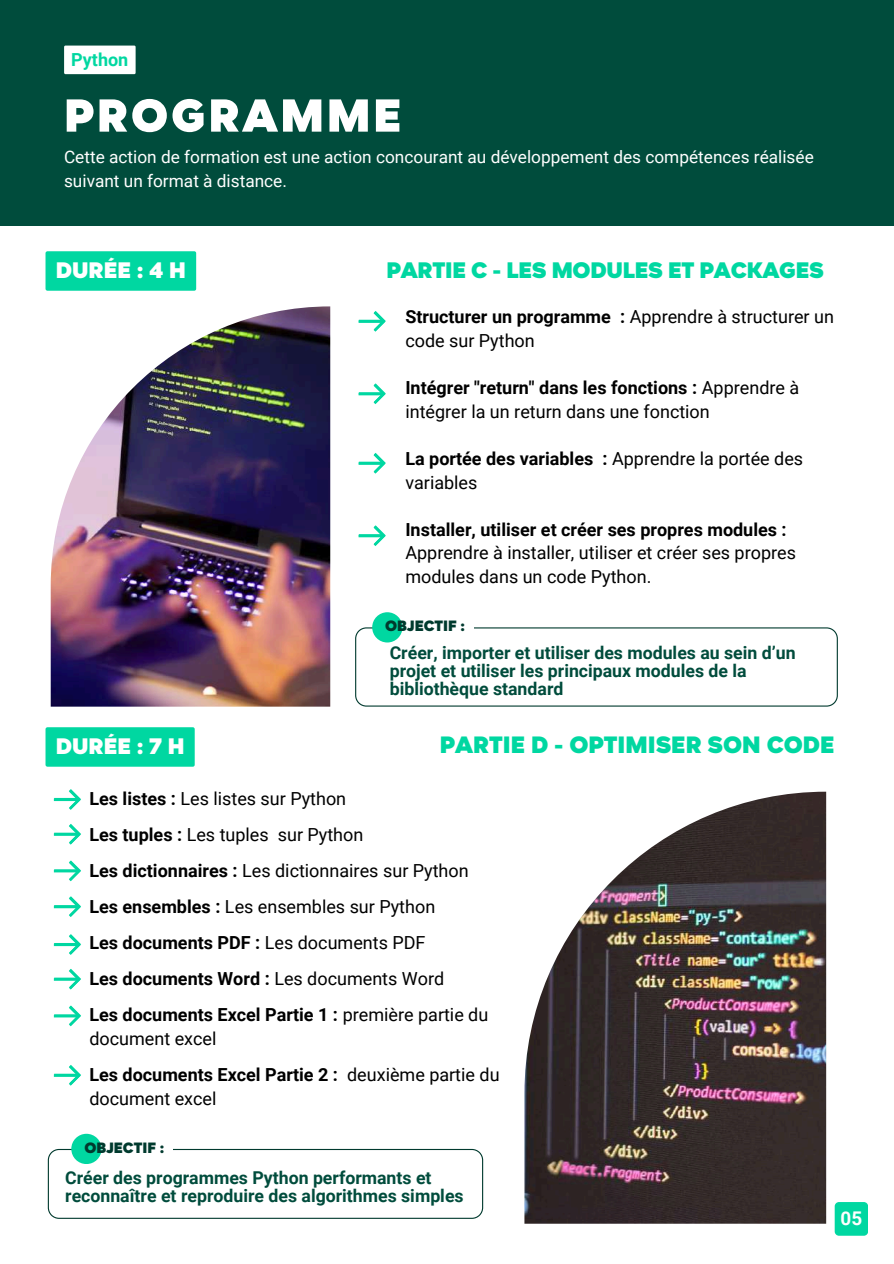
<style>
.page{position:relative;width:894px;height:1264px;background:#fff}
.page>*{position:absolute;margin:0;border:0;box-sizing:border-box;transform-origin:0 0}
.t1{font:900 52.5px "Magenos";letter-spacing:.055em;color:#fff}
.t2{font:900 26.85px "Magenos";color:#00d7a1}
.t3{font:900 25.5px "Magenos";letter-spacing:-.01em;color:#00d7a1}
.t4{font:900 25.5px "Magenos";color:#fff}
.t5{font:700 18.9px "Roboto";color:#fff}
.t6{font:18px/36px "Roboto";color:#000}
.t7{font:700 18px "Roboto";color:#000}
.t8{font:700 18px "Roboto";color:#00d7a1}
.t9{font:700 17.7px/18px "Roboto";color:#004c3c}
.t10{font:17.25px/23.7px "Roboto";color:#fff}
.t11{font:900 16.95px "Magenos";color:#003a2e}
.s1{font-weight:700}
</style>
<div class="page">
<div style="left:0;top:0;width:893px;height:225px;background:#004c3c"></div>
<img style="left:51px;top:306px;width:279px;height:400px">
<svg style="left:358px;top:311px;width:27px;height:21px"></svg>
<svg style="left:358px;top:383px;width:27px;height:21px"></svg>
<svg style="left:358px;top:453px;width:27px;height:20px"></svg>
<svg style="left:358px;top:525px;width:27px;height:21px"></svg>
<div style="left:834px;top:1201px;width:33px;height:34px;background:#00d7a1;border-radius:4px"></div>
<svg style="left:355px;top:627px;width:482px;height:79px"></svg>
<div style="left:383px;top:617px;width:90px;height:20px;background:#fff"></div>
<div style="left:372px;top:612px;width:30px;height:30px;background:#00d7a1;border-radius:50%"></div>
<div style="left:45px;top:251px;width:151px;height:40px;background:#00d7a1"></div>
<div style="left:64px;top:46px;width:72px;height:28px;background:#fff"></div>
<img style="left:524px;top:791px;width:301px;height:432px">
<svg style="left:54px;top:789px;width:27px;height:20px"></svg>
<svg style="left:54px;top:824px;width:27px;height:20px"></svg>
<svg style="left:54px;top:934px;width:27px;height:20px"></svg>
<svg style="left:54px;top:968px;width:27px;height:21px"></svg>
<svg style="left:54px;top:1005px;width:27px;height:21px"></svg>
<svg style="left:54px;top:860px;width:27px;height:21px"></svg>
<svg style="left:54px;top:896px;width:27px;height:21px"></svg>
<svg style="left:54px;top:1065px;width:27px;height:20px"></svg>
<svg style="left:48px;top:1148px;width:435px;height:70px"></svg>
<div style="left:82px;top:1138px;width:90px;height:20px;background:#fff"></div>
<div style="left:71px;top:1133px;width:31px;height:30px;background:#00d7a1;border-radius:50%"></div>
<div style="left:45px;top:727px;width:150px;height:39px;background:#00d7a1"></div>
<p class="t8" style="left:71px;top:49px;width:59px">Python</p>
<h1 class="t1" style="left:64px;top:88px;width:339px">PROGRAMME</h1>
<p class="t10" style="left:64px;top:145px;width:751px">Cette action de formation est une action concourant au développement des compétences réalisée suivant un format à distance.</p>
<h3 class="t4" style="left:56px;top:256px;width:132px">DURÉE : 4 H</h3>
<h3 class="t3" style="left:386px;top:256px;width:439px">PARTIE C - LES MODULES ET PACKAGES</h3>
<p class="t6" style="left:405px;top:305px;width:430px;line-height:23.7px"><span class="s1">Structurer un programme :</span> Apprendre à structurer un code sur Python</p>
<p class="t6" style="left:405px;top:376px;width:395px;line-height:23.7px"><span class="s1">Intégrer "return" dans les fonctions :</span> Apprendre à intégrer la un return dans une fonction</p>
<p class="t6" style="left:405px;top:447px;width:399px;line-height:23.7px"><span class="s1">La portée des variables :</span> Apprendre la portée des variables</p>
<p class="t7" style="left:405px;top:519px;width:382px">Installer, utiliser et créer ses propres modules :</p>
<p class="t6" style="left:405px;top:541px;width:392px;line-height:23.7px">Apprendre à installer, utiliser et créer ses propres modules dans un code Python.</p>
<p class="t11" style="left:385px;top:617px;width:81px">OBJECTIF :</p>
<h3 class="t4" style="left:56px;top:732px;width:130px">DURÉE : 7 H</h3>
<p class="t9" style="left:389px;top:643px;width:407px">Créer, importer et utiliser des modules au sein d’un projet et utiliser les principaux modules de la bibliothèque standard</p>
<h2 class="t2" style="left:440px;top:730px;width:396px">PARTIE D - OPTIMISER SON CODE</h2>
<p class="t6" style="left:89px;top:780px;width:400px"><span class="s1">Les listes :</span> Les listes sur Python<br><span class="s1">Les tuples :</span> Les tuples sur Python<br><span class="s1">Les dictionnaires :</span> Les dictionnaires sur Python <span class="s1">Les ensembles :</span> Les ensembles sur Python<br><span class="s1">Les documents PDF :</span> Les documents PDF<br><span class="s1">Les documents Word :</span> Les documents Word<br><span class="s1">Les documents Excel Partie 1 :</span> première partie du</p>
<p class="t6" style="left:89px;top:1020px;width:411px">document excel<br><span class="s1">Les documents Excel Partie 2 :</span> deuxième partie du</p>
<p class="t6" style="left:89px;top:1080px;width:128px">document excel</p>
<p class="t11" style="left:84px;top:1138px;width:81px">OBJECTIF :</p>
<p class="t9" style="left:65px;top:1169px;width:400px">Créer des programmes Python performants et reconnaître et reproduire des algorithmes simples</p>
<p class="t5" style="left:840px;top:1207px;width:23px">05</p>
</div>
